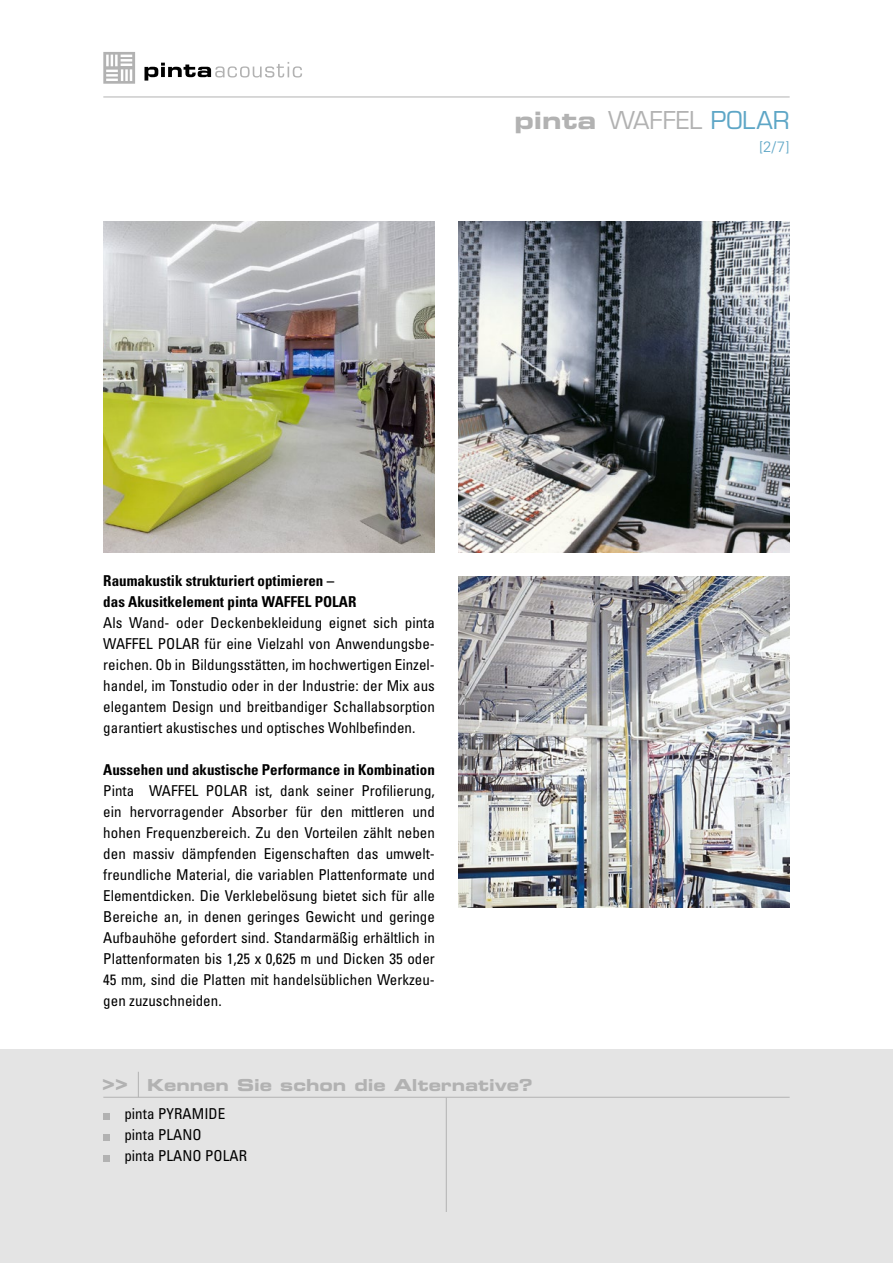
<style>
.page{position:relative;width:893px;height:1263px;background:#fff}
.page>*{position:absolute;margin:0;border:0;box-sizing:border-box;transform-origin:0 0}
.t1{font:24px "Eurostile LT";color:#b2b2b2}
.t2{font:16.5px "Eurostile LT Bold Extended Two";color:#b2b2b2}
.t3{font:condensed 15px/21px "Univers LT";color:#000;text-align:justify}
.t4{font:700 condensed 15px/21px "Univers LT";color:#000}
.t5{font:300 15px "Univers LT";color:#5ea6c6}
.s1{font-family:"Eurostile LT Bold Extended Two"}
.s2{color:#5ea6c6}
.s3{font-size:21.45px}
</style>
<div class="page">
<hr style="left:103px;top:97px;width:687px;height:1px;background:#b2b2b2">
<svg style="left:103px;top:52px;width:32px;height:32px"></svg>
<svg style="left:144px;top:62px;width:158px;height:19px"></svg>
<div style="left:0;top:1050px;width:893px;height:213px;background:#e4e4e4"></div>
<img style="left:103px;top:222px;width:332px;height:331px">
<img style="left:458px;top:576px;width:332px;height:332px">
<div style="left:103px;top:1113px;width:7px;height:6px;background:#b2b2b2"></div>
<div style="left:103px;top:1134px;width:7px;height:6px;background:#b2b2b2"></div>
<div style="left:103px;top:1155px;width:7px;height:6px;background:#b2b2b2"></div>
<svg style="left:138px;top:1072px;width:1px;height:25px"></svg>
<hr style="left:103px;top:1097px;width:687px;height:1px;background:#b2b2b2">
<hr style="left:446px;top:1097px;width:1px;height:115px;background:#b2b2b2">
<img style="left:458px;top:222px;width:332px;height:331px">
<h1 class="t1" style="left:514px;top:106px;width:277px"><span class="s1">pinta</span> WAFFEL <span class="s2">POLAR</span></h1>
<p class="t5" style="left:759px;top:137px;width:32px">[2/7]</p>
<p class="t4" style="left:103px;top:570px;width:255px">Raumakustik strukturiert optimieren – das Akusitkelement pinta WAFFEL POLAR</p>
<p class="t3" style="left:103px;top:612px;width:333px">Als Wand- oder Deckenbekleidung eignet sich pinta WAFFEL POLAR für eine Vielzahl von Anwendungsbe&shy;reichen. Ob in Bildungsstätten, im hochwertigen Einzel&shy;handel, im Tonstudio oder in der Industrie: der Mix aus elegantem Design und breitbandiger Schallabsorption garantiert akustisches und optisches Wohlbefinden.</p>
<p class="t4" style="left:103px;top:759px;width:333px">Aussehen und akustische Performance in Kombination</p>
<p class="t3" style="left:103px;top:780px;width:333px">Pinta WAFFEL POLAR ist, dank seiner Profilierung, ein hervorragender Absorber für den mittleren und hohen Frequenzbereich. Zu den Vorteilen zählt neben den massiv dämpfenden Eigenschaften das umwelt&shy;freundliche Material, die variablen Plattenformate und Elementdicken. Die Verklebelösung bietet sich für alle Bereiche an, in denen geringes Gewicht und geringe Aufbauhöhe gefordert sind. Standarmäßig erhältlich in Plattenformaten bis 1,25 x 0,625 m und Dicken 35 oder 45 mm, sind die Platten mit handelsüblichen Werkzeu&shy;gen zuzuschneiden.</p>
<p class="t2" style="left:102px;top:1073px;width:432px"><span class="s3">&gt;&gt;</span> Kennen Sie schon die Alternative?</p>
<p class="t3" style="left:124px;top:1103px;width:124px;text-align:left">pinta PYRAMIDE pinta PLANO<br>pinta PLANO POLAR</p>
</div>
